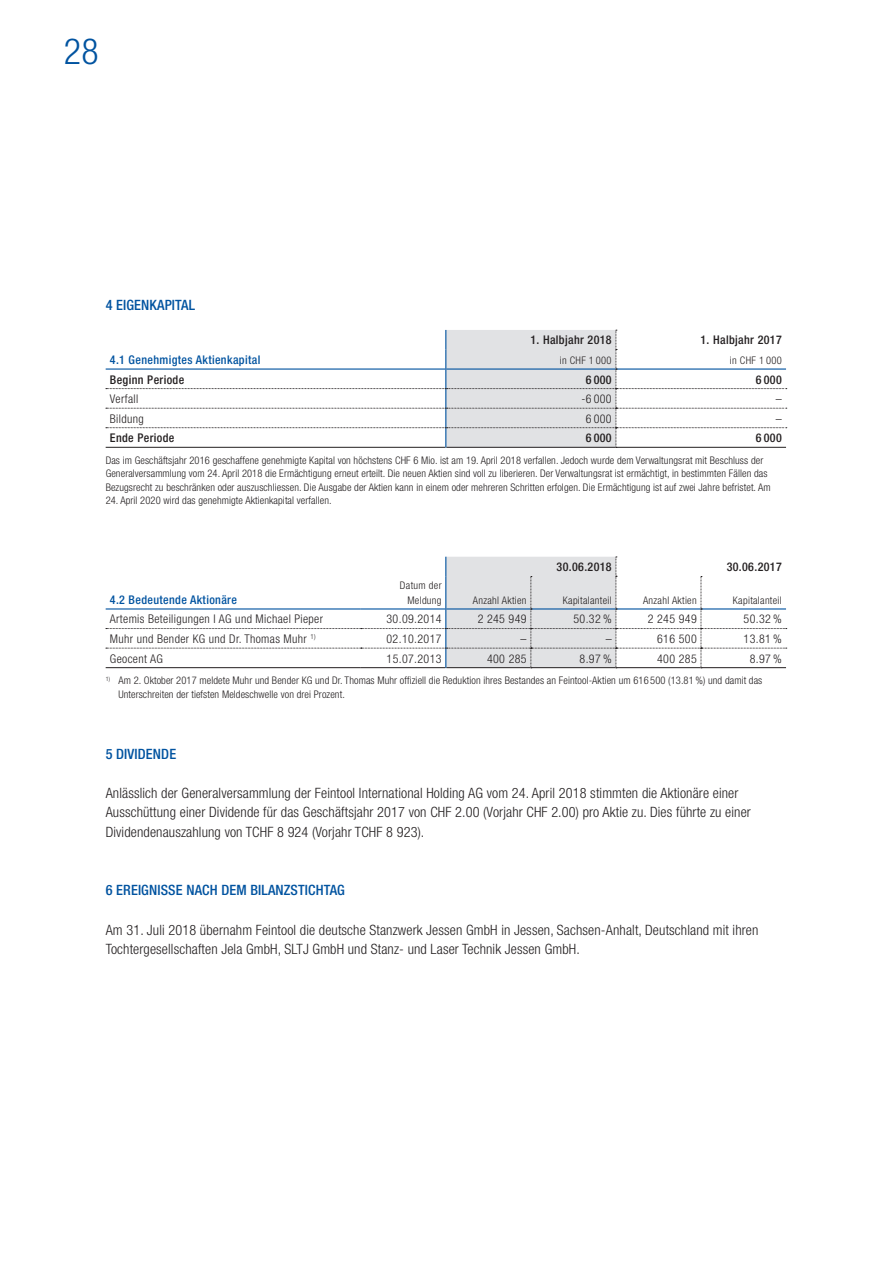
<style>
.page{position:relative;width:893px;height:1263px;background:#fff}
.page>*{position:absolute;margin:0;border:0;box-sizing:border-box;transform-origin:0 0}
.t1{font:300 condensed 36px "Helvetica Neue";color:#0153a0}
.t2{font:300 condensed 14.25px/19.5px "Helvetica Neue";letter-spacing:.01em;color:#231f20}
.t3{font:500 condensed 14.25px "Helvetica Neue";letter-spacing:.01em;color:#0153a0}
.t4{font:300 condensed 12px "Helvetica Neue";letter-spacing:.03em;color:#231f20}
.t5{font:500 condensed 12px "Helvetica Neue";letter-spacing:.03em;color:#231f20}
.t6{font:500 condensed 12px "Helvetica Neue";letter-spacing:.03em;color:#0153a0}
.t7{font:300 condensed 10.5px/13.5px "Helvetica Neue";letter-spacing:.01em;color:#231f20}
.t8{font:300 condensed 10.5px/15px "Helvetica Neue";letter-spacing:.03em;color:#231f20;text-align:right}
</style>
<div class="page">
<svg style="left:106px;top:330px;width:681px;height:118px"></svg>
<hr style="left:106px;top:447px;width:339px;height:1px;background:#231f20">
<hr style="left:446px;top:447px;width:170px;height:1px;background:#231f20">
<hr style="left:616px;top:447px;width:170px;height:1px;background:#231f20">
<svg style="left:106px;top:557px;width:681px;height:111px"></svg>
<hr style="left:106px;top:667px;width:255px;height:1px;background:#231f20">
<hr style="left:361px;top:667px;width:84px;height:1px;background:#231f20">
<hr style="left:446px;top:667px;width:85px;height:1px;background:#231f20">
<hr style="left:531px;top:667px;width:85px;height:1px;background:#231f20">
<hr style="left:616px;top:667px;width:85px;height:1px;background:#231f20">
<hr style="left:701px;top:667px;width:85px;height:1px;background:#231f20">
<h1 class="t1" style="left:64px;top:30px;width:36px">28</h1>
<h2 class="t3" style="left:106px;top:297px;width:91px">4 EIGENKAPITAL</h2>
<p class="t5" style="left:530px;top:333px;width:83px">1. Halbjahr 2018</p>
<p class="t5" style="left:700px;top:333px;width:83px">1. Halbjahr 2017</p>
<p class="t6" style="left:110px;top:352px;width:152px">4.1 Genehmigtes Aktienkapital</p>
<p class="t7" style="left:560px;top:353px;width:53px">in CHF 1 000</p>
<p class="t7" style="left:730px;top:353px;width:53px">in CHF 1 000</p>
<p class="t5" style="left:110px;top:372px;width:76px">Beginn Periode</p>
<p class="t5" style="left:586px;top:372px;width:27px">6 000</p>
<p class="t5" style="left:756px;top:372px;width:27px">6 000</p>
<p class="t4" style="left:110px;top:392px;width:30px">Verfall</p>
<p class="t4" style="left:581px;top:392px;width:32px">-6 000</p>
<p class="t4" style="left:776px;top:392px;width:7px">–</p>
<p class="t4" style="left:110px;top:411px;width:35px">Bildung</p>
<p class="t4" style="left:586px;top:411px;width:27px">6 000</p>
<p class="t4" style="left:776px;top:411px;width:7px">–</p>
<p class="t5" style="left:110px;top:431px;width:66px">Ende Periode</p>
<p class="t5" style="left:586px;top:431px;width:27px">6 000</p>
<p class="t5" style="left:756px;top:431px;width:27px">6 000</p>
<p class="t7" style="left:106px;top:453px;width:666px">Das im Geschäftsjahr 2016 geschaffene genehmigte Kapital von höchstens CHF 6 Mio. ist am 19. April 2018 verfallen. Jedoch wurde dem Verwaltungsrat mit Beschluss der<br>Generalversammlung vom 24. April 2018 die Ermächtigung erneut erteilt. Die neuen Aktien sind voll zu liberieren. Der Verwaltungsrat ist ermächtigt, in bestimmten Fällen das<br>Bezugsrecht zu beschränken oder auszuschliessen. Die Ausgabe der Aktien kann in einem oder mehreren Schritten erfolgen. Die Ermächtigung ist auf zwei Jahre befristet. Am</p>
<p class="t7" style="left:106px;top:494px;width:227px">24. April 2020 wird das genehmigte Aktienkapital verfallen.</p>
<p class="t6" style="left:110px;top:592px;width:129px">4.2 Bedeutende Aktionäre</p>
<p class="t8" style="left:400px;top:578px;width:43px">Datum der<br>Meldung</p>
<p class="t5" style="left:557px;top:560px;width:57px">30.06.2018</p>
<p class="t5" style="left:727px;top:560px;width:57px">30.06.2017</p>
<p class="t8" style="left:473px;top:593px;width:55px">Anzahl Aktien</p>
<p class="t8" style="left:563px;top:593px;width:50px">Kapitalanteil</p>
<p class="t8" style="left:643px;top:593px;width:55px">Anzahl Aktien</p>
<p class="t8" style="left:733px;top:593px;width:50px">Kapitalanteil</p>
<p class="t4" style="left:110px;top:612px;width:215px">Artemis Beteiligungen I AG und Michael Pieper</p>
<p class="t4" style="left:386px;top:612px;width:57px">30.09.2014</p>
<p class="t4" style="left:478px;top:612px;width:50px">2 245 949</p>
<p class="t4" style="left:573px;top:612px;width:40px">50.32 %</p>
<p class="t4" style="left:648px;top:612px;width:50px">2 245 949</p>
<p class="t4" style="left:744px;top:612px;width:40px">50.32 %</p>
<p class="t4" style="left:110px;top:632px;width:207px">Muhr und Bender KG und Dr. Thomas Muhr <sup>1)</sup></p>
<p class="t4" style="left:386px;top:632px;width:57px">02.10.2017</p>
<p class="t4" style="left:521px;top:632px;width:7px">–</p>
<p class="t4" style="left:606px;top:632px;width:7px">–</p>
<p class="t4" style="left:657px;top:632px;width:41px">616 500</p>
<p class="t4" style="left:743px;top:632px;width:40px">13.81 %</p>
<p class="t4" style="left:110px;top:651px;width:55px">Geocent AG</p>
<p class="t4" style="left:387px;top:651px;width:57px">15.07.2013</p>
<p class="t4" style="left:487px;top:651px;width:41px">400 285</p>
<p class="t4" style="left:580px;top:651px;width:34px">8.97 %</p>
<p class="t4" style="left:657px;top:651px;width:41px">400 285</p>
<p class="t4" style="left:750px;top:651px;width:34px">8.97 %</p>
<p class="t7" style="left:118px;top:673px;width:645px;text-indent:-13px"><sup>1)</sup> Am 2. Oktober 2017 meldete Muhr und Bender KG und Dr. Thomas Muhr offiziell die Reduktion ihres Bestandes an Feintool-Aktien um 616 500 (13.81 %) und damit das<br>Unterschreiten der tiefsten Meldeschwelle von drei Prozent.</p>
<h2 class="t3" style="left:106px;top:745px;width:72px">5 DIVIDENDE</h2>
<p class="t2" style="left:106px;top:783px;width:647px">Anlässlich der Generalversammlung der Feintool International Holding AG vom 24. April 2018 stimmten die Aktionäre einer<br>Ausschüttung einer Dividende für das Geschäftsjahr 2017 von CHF 2.00 (Vorjahr CHF 2.00) pro Aktie zu. Dies führte zu einer<br>Dividendenauszahlung von TCHF 8 924 (Vorjahr TCHF 8 923).</p>
<h2 class="t3" style="left:106px;top:882px;width:241px">6 EREIGNISSE NACH DEM BILANZSTICHTAG</h2>
<h2 class="t2" style="left:106px;top:919px;width:654px">Am 31. Juli 2018 übernahm Feintool die deutsche Stanzwerk Jessen GmbH in Jessen, Sachsen-Anhalt, Deutschland mit ihren<br>Tochtergesellschaften Jela GmbH, SLTJ GmbH und Stanz- und Laser Technik Jessen GmbH.</h2>
</div>
